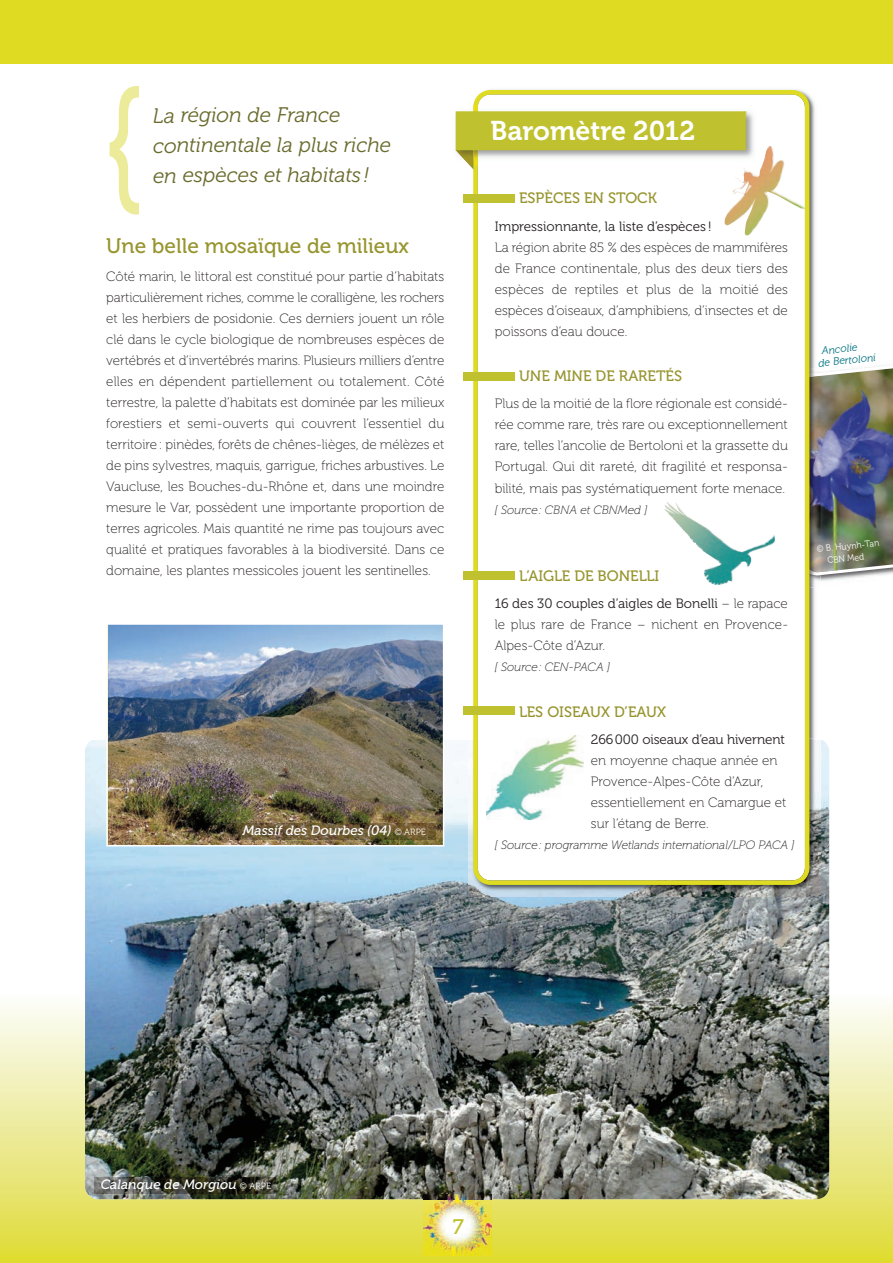
<style>
.page{position:relative;width:893px;height:1263px;background:#fff}
.page>*{position:absolute;margin:0;border:0;box-sizing:border-box;transform-origin:0 0}
.t1{font:27px "Museo 700";color:#fff}
.t2{font:italic 21px/30px "Museo 300";color:#6a6b2d}
.t3{font:21px "Museo 500";color:#97952f}
.t4{font:21px "Museo 500";color:#bfc12e}
.t5{font:15px "Museo 500";color:#97952f}
.t6{font:13.5px/21px "Museo 100";color:#231f20;text-align:justify}
.t7{font:13.5px "Museo 300";color:#231f20}
.t8{font:italic 13.5px "Museo 500";color:#fff}
.t9{font:italic 12px "Museo 100";color:#231f20}
.t10{font:italic 10.5px/12px "Museo 300";color:#007181}
.t11{font:9px/12px "Museo 300";color:#fff;scale:.95 1}
.s1{font-family:"Museo 300";font-style:normal;font-size:9px}
.s2{font-family:"Museo 100"}
</style>
<div class="page">
<img style="left:821px;top:364px;width:72px;height:212px">
<div style="left:0;top:995px;width:893px;height:268px;background:linear-gradient(to bottom,#fcfdfd,#dfda39)"></div>
<div style="left:0;top:0;width:893px;height:64px;background:#dedb22"></div>
<img style="left:85px;top:741px;width:744px;height:458px">
<img style="left:468px;top:89px;width:353px;height:807px">
<img style="left:809px;top:368px;width:12px;height:221px">
<img style="left:809px;top:373px;width:12px;height:202px">
<img style="left:809px;top:378px;width:10px;height:194px">
<svg style="left:473px;top:90px;width:336px;height:795px"></svg>
<img style="left:455px;top:111px;width:1px;height:39px">
<svg style="left:468px;top:165px;width:6px;height:5px"></svg>
<img style="left:468px;top:105px;width:5px;height:6px">
<img style="left:473px;top:105px;width:288px;height:60px">
<img style="left:455px;top:150px;width:18px;height:15px">
<div style="left:456px;top:112px;width:289px;height:37px;background:#bfc12e"></div>
<div style="left:456px;top:111px;width:290px;height:39px;border:1px solid #bfc12e"></div>
<svg style="left:110px;top:86px;width:29px;height:129px"></svg>
<img style="left:109px;top:626px;width:332px;height:217px">
<div style="left:106px;top:623px;width:338px;height:223px;border:2px solid #fff"></div>
<div style="left:463px;top:194px;width:51px;height:8px;background:#bfc12e"></div>
<div style="left:463px;top:372px;width:51px;height:8px;background:#bfc12e"></div>
<div style="left:463px;top:571px;width:51px;height:8px;background:#bfc12e"></div>
<div style="left:463px;top:707px;width:51px;height:8px;background:#bfc12e"></div>
<img style="left:664px;top:502px;width:111px;height:83px">
<img style="left:724px;top:143px;width:81px;height:94px">
<img style="left:487px;top:735px;width:97px;height:84px">
<img style="left:231px;top:823px;width:205px;height:16px">
<img style="left:94px;top:1177px;width:181px;height:16px">
<img style="left:424px;top:1195px;width:67px;height:61px">
<h2 class="t2" style="left:153px;top:102px;width:240px">La région de France continentale la plus riche en espèces et habitats!</h2>
<h2 class="t3" style="left:106px;top:239px;width:304px">Une belle mosaïque de milieux</h2>
<p class="t6" style="left:106px;top:267px;width:340px">Côté marin, le littoral est constitué pour partie d’habitats particulièrement riches, comme le coralligène, les rochers et les herbiers de posidonie. Ces derniers jouent un rôle clé dans le cycle biologique de nombreuses espèces de vertébrés et d’invertébrés marins. Plusieurs milliers d’entre elles en dépendent partiellement ou totalement. Côté terrestre, la palette d’habitats est dominée par les milieux forestiers et semi-ouverts qui couvrent l’essentiel du territoire: pinèdes, forêts de chênes-lièges, de mélèzes et de pins sylvestres, maquis, garrigue, friches arbustives. Le Vaucluse, les Bouches-du-Rhône et, dans une moindre mesure le Var, possèdent une importante proportion de terres agricoles. Mais quantité ne rime pas toujours avec qualité et pratiques favorables à la biodiversité. Dans ce domaine, les plantes messicoles jouent les sentinelles.</p>
<p class="t8" style="left:243px;top:825px;width:185px">Massif des Dourbes (04) <span class="s1">© ARPE</span></p>
<h1 class="t1" style="left:490px;top:120px;width:206px">Baromètre 2012</h1>
<p class="t5" style="left:519px;top:193px;width:139px">ESPÈCES EN STOCK</p>
<p class="t7" style="left:495px;top:221px;width:218px">Impressionnante, la liste d’espèces!</p>
<p class="t6" style="left:495px;top:238px;width:295px">La région abrite 85 % des espèces de mammifères de France continentale, plus des deux tiers des espèces de reptiles et plus de la moitié des espèces d’oiseaux, d’amphibiens, d’insectes et de poissons d’eau douce.</p>
<p class="t5" style="left:519px;top:370px;width:164px">UNE MINE DE RARETÉS</p>
<p class="t6" style="left:495px;top:395px;width:295px">Plus de la moitié de la flore régionale est considé - rée comme rare, très rare ou exceptionnellement rare, telles l’ancolie de Bertoloni et la grassette du Portugal. Qui dit rareté, dit fragilité et respon sa - bilité, mais pas systématiquement forte menace.</p>
<p class="t9" style="left:495px;top:505px;width:154px">[ Source: CBNA et CBNMed ]</p>
<p class="t5" style="left:519px;top:570px;width:142px">L’AIGLE DE BONELLI</p>
<p class="t7" style="left:495px;top:598px;width:295px">16 des 30 couples d’aigles de Bonelli <span class="s2">– le rapace</span></p>
<p class="t6" style="left:495px;top:615px;width:295px">le plus rare de France – nichent en Provence-<br>Alpes-Côte d’Azur.</p>
<p class="t9" style="left:495px;top:663px;width:117px">[ Source: CEN-PACA ]</p>
<p class="t5" style="left:519px;top:706px;width:148px">LES OISEAUX D’EAUX</p>
<p class="t7" style="left:591px;top:734px;width:196px">266000 oiseaux d’eau hivernent</p>
<p class="t6" style="left:591px;top:751px;width:197px;text-align:left">en moyenne chaque année en<br>Provence-Alpes-Côte d’Azur, essentiellement en Camargue et sur l’étang de Berre.</p>
<p class="t9" style="left:495px;top:841px;width:301px">[ Source: programme Wetlands international/LPO PACA ]</p>
<p class="t10" style="left:817px;top:346px;width:59px;text-indent:5px;rotate:-6deg">Ancolie<br>de Bertoloni</p>
<p class="t11" style="left:826px;top:543px;width:58px;text-indent:-9px;rotate:-6deg">© B. Huynh-Tan<br>CBN Med</p>
<p class="t8" style="left:101px;top:1179px;width:172px">Calanque de Morgiou <span class="s1">© ARPE</span></p>
<h2 class="t4" style="left:453px;top:1219px;width:13px">7</h2>
</div>
